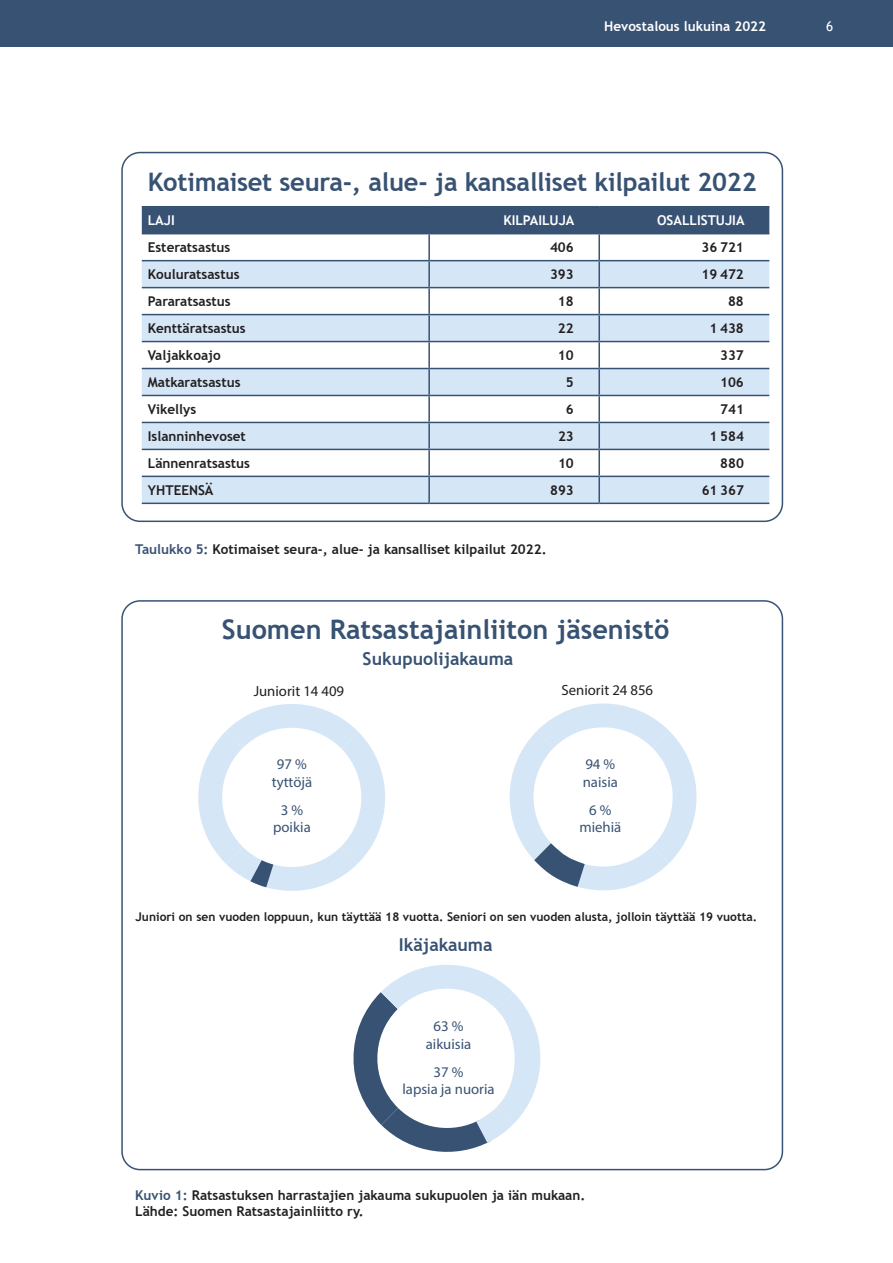
<style>
.page{position:relative;width:893px;height:1263px;background:#fff}
.page>*{position:absolute;margin:0;border:0;box-sizing:border-box;transform-origin:0 0}
.t1{font:700 27px "Trebuchet MS";color:#385273}
.t2{font:700 25.5px "Trebuchet MS";letter-spacing:-.01em;color:#385273}
.t3{font:700 17.7px "Trebuchet MS";color:#385273}
.t4{font:14.7px/17.7px "Myriad Pro";color:#385273;text-align:center}
.t5{font:14.7px "Myriad Pro";color:#231f20}
.t6{font:700 13.5px/15.5px "Trebuchet MS";color:#231f20}
.t7{font:700 13.5px "Trebuchet MS";color:#fff}
.t8{font:13.5px "Trebuchet MS";color:#fff}
.t9{font:700 12px "Trebuchet MS";color:#231f20}
.s1{color:#385273}
</style>
<div class="page">
<div style="left:0;top:0;width:893px;height:47px;background:#385273"></div>
<svg style="left:353px;top:965px;width:188px;height:187px"></svg>
<svg style="left:509px;top:703px;width:188px;height:188px"></svg>
<svg style="left:198px;top:704px;width:187px;height:187px"></svg>
<div style="left:142px;top:207px;width:627px;height:26px;background:#385273"></div>
<svg style="left:142px;top:261px;width:627px;height:242px;fill:#d5e6f7"></svg>
<hr style="left:142px;top:206px;width:287px;height:1px;background:#385273">
<hr style="left:428px;top:207px;width:2px;height:26px;background:#385273">
<hr style="left:429px;top:206px;width:170px;height:1px;background:#385273">
<hr style="left:598px;top:207px;width:2px;height:26px;background:#385273">
<hr style="left:599px;top:206px;width:170px;height:1px;background:#385273">
<hr style="left:142px;top:233px;width:287px;height:1px;background:#385273">
<hr style="left:428px;top:234px;width:2px;height:26px;background:#385273">
<hr style="left:429px;top:233px;width:170px;height:1px;background:#385273">
<hr style="left:598px;top:234px;width:2px;height:26px;background:#385273">
<hr style="left:599px;top:233px;width:170px;height:1px;background:#385273">
<hr style="left:142px;top:260px;width:287px;height:1px;background:#385273">
<hr style="left:428px;top:261px;width:2px;height:26px;background:#385273">
<hr style="left:429px;top:260px;width:170px;height:1px;background:#385273">
<hr style="left:598px;top:261px;width:2px;height:26px;background:#385273">
<hr style="left:599px;top:260px;width:170px;height:1px;background:#385273">
<hr style="left:142px;top:287px;width:287px;height:1px;background:#385273">
<hr style="left:428px;top:288px;width:2px;height:26px;background:#385273">
<hr style="left:429px;top:287px;width:170px;height:1px;background:#385273">
<hr style="left:598px;top:288px;width:2px;height:26px;background:#385273">
<hr style="left:599px;top:287px;width:170px;height:1px;background:#385273">
<hr style="left:142px;top:314px;width:287px;height:1px;background:#385273">
<hr style="left:428px;top:315px;width:2px;height:26px;background:#385273">
<hr style="left:429px;top:314px;width:170px;height:1px;background:#385273">
<hr style="left:598px;top:315px;width:2px;height:26px;background:#385273">
<hr style="left:599px;top:314px;width:170px;height:1px;background:#385273">
<hr style="left:142px;top:341px;width:287px;height:1px;background:#385273">
<hr style="left:428px;top:342px;width:2px;height:26px;background:#385273">
<hr style="left:429px;top:341px;width:170px;height:1px;background:#385273">
<hr style="left:598px;top:342px;width:2px;height:26px;background:#385273">
<hr style="left:599px;top:341px;width:170px;height:1px;background:#385273">
<hr style="left:142px;top:368px;width:287px;height:1px;background:#385273">
<hr style="left:428px;top:369px;width:2px;height:26px;background:#385273">
<hr style="left:429px;top:368px;width:170px;height:1px;background:#385273">
<hr style="left:598px;top:369px;width:2px;height:26px;background:#385273">
<hr style="left:599px;top:368px;width:170px;height:1px;background:#385273">
<hr style="left:142px;top:395px;width:287px;height:1px;background:#385273">
<hr style="left:142px;top:422px;width:287px;height:1px;background:#385273">
<hr style="left:142px;top:449px;width:287px;height:1px;background:#385273">
<hr style="left:142px;top:476px;width:287px;height:1px;background:#385273">
<hr style="left:142px;top:503px;width:287px;height:1px;background:#385273">
<hr style="left:428px;top:396px;width:2px;height:26px;background:#385273">
<hr style="left:428px;top:423px;width:2px;height:26px;background:#385273">
<hr style="left:428px;top:450px;width:2px;height:26px;background:#385273">
<hr style="left:428px;top:477px;width:2px;height:26px;background:#385273">
<hr style="left:429px;top:395px;width:170px;height:1px;background:#385273">
<hr style="left:429px;top:422px;width:170px;height:1px;background:#385273">
<hr style="left:429px;top:449px;width:170px;height:1px;background:#385273">
<hr style="left:429px;top:476px;width:170px;height:1px;background:#385273">
<hr style="left:429px;top:503px;width:170px;height:1px;background:#385273">
<hr style="left:598px;top:396px;width:2px;height:26px;background:#385273">
<hr style="left:598px;top:423px;width:2px;height:26px;background:#385273">
<hr style="left:598px;top:450px;width:2px;height:26px;background:#385273">
<hr style="left:598px;top:477px;width:2px;height:26px;background:#385273">
<hr style="left:599px;top:395px;width:170px;height:1px;background:#385273">
<hr style="left:599px;top:422px;width:170px;height:1px;background:#385273">
<hr style="left:599px;top:449px;width:170px;height:1px;background:#385273">
<hr style="left:599px;top:476px;width:170px;height:1px;background:#385273">
<hr style="left:599px;top:503px;width:170px;height:1px;background:#385273">
<div style="left:121px;top:152px;width:662px;height:370px;border:2px solid #385273;border-radius:18px"></div>
<p class="t7" style="left:604px;top:18px;width:163px">Hevostalous lukuina 2022</p>
<p class="t8" style="left:826px;top:18px;width:9px">6</p>
<h2 class="t2" style="left:148px;top:166px;width:610px">Kotimaiset seura-, alue- ja kansalliset kilpailut 2022</h2>
<p class="t7" style="left:148px;top:212px;width:28px">LAJI</p>
<p class="t7" style="left:503px;top:212px;width:73px">KILPAILUJA</p>
<p class="t7" style="left:657px;top:212px;width:89px">OSALLISTUJIA</p>
<p class="t6" style="left:148px;top:240px;width:84px">Esteratsastus</p>
<p class="t6" style="left:550px;top:240px;width:25px">406</p>
<p class="t6" style="left:702px;top:240px;width:44px">36 721</p>
<p class="t6" style="left:148px;top:267px;width:93px">Kouluratsastus</p>
<p class="t6" style="left:550px;top:267px;width:25px">393</p>
<p class="t6" style="left:702px;top:267px;width:44px">19 472</p>
<p class="t6" style="left:148px;top:294px;width:84px">Pararatsastus</p>
<p class="t6" style="left:558px;top:294px;width:17px">18</p>
<p class="t6" style="left:728px;top:294px;width:17px">88</p>
<p class="t6" style="left:148px;top:320px;width:99px">Kenttäratsastus</p>
<p class="t6" style="left:558px;top:320px;width:17px">22</p>
<p class="t6" style="left:709px;top:320px;width:36px">1 438</p>
<p class="t6" style="left:148px;top:347px;width:74px">Valjakkoajo</p>
<p class="t6" style="left:558px;top:347px;width:17px">10</p>
<p class="t6" style="left:720px;top:347px;width:25px">337</p>
<p class="t6" style="left:148px;top:374px;width:94px">Matkaratsastus</p>
<p class="t6" style="left:566px;top:374px;width:9px">5</p>
<p class="t6" style="left:720px;top:374px;width:25px">106</p>
<p class="t6" style="left:148px;top:401px;width:50px">Vikellys</p>
<p class="t6" style="left:566px;top:401px;width:9px">6</p>
<p class="t6" style="left:720px;top:401px;width:25px">741</p>
<p class="t6" style="left:148px;top:428px;width:100px">Islanninhevoset</p>
<p class="t6" style="left:558px;top:428px;width:17px">23</p>
<p class="t6" style="left:710px;top:428px;width:36px">1 584</p>
<p class="t6" style="left:148px;top:455px;width:104px">Lännenratsastus</p>
<p class="t6" style="left:558px;top:455px;width:17px">10</p>
<p class="t6" style="left:720px;top:455px;width:25px">880</p>
<p class="t6" style="left:148px;top:482px;width:67px">YHTEENSÄ</p>
<p class="t6" style="left:550px;top:482px;width:25px">893</p>
<p class="t6" style="left:702px;top:482px;width:44px">61 367</p>
<p class="t6" style="left:135px;top:542px;width:413px"><span class="s1">Taulukko 5:</span> Kotimaiset seura-, alue- ja kansalliset kilpailut 2022.</p>
<h1 class="t1" style="left:222px;top:613px;width:449px">Suomen Ratsastajainliiton jäsenistö</h1>
<h3 class="t3" style="left:363px;top:647px;width:152px">Sukupuolijakauma</h3>
<p class="t5" style="left:254px;top:681px;width:92px">Juniorit 14 409</p>
<p class="t5" style="left:561px;top:681px;width:93px">Seniorit 24 856</p>
<p class="t4" style="left:272px;top:755px;width:42px">97 % tyttöjä</p>
<p class="t4" style="left:273px;top:801px;width:39px">3 % poikia</p>
<p class="t4" style="left:583px;top:755px;width:37px;text-align:left">94 % naisia</p>
<p class="t4" style="left:579px;top:801px;width:43px">6 % miehiä</p>
<p class="t9" style="left:136px;top:909px;width:623px">Juniori on sen vuoden loppuun, kun täyttää 18 vuotta. Seniori on sen vuoden alusta, jolloin täyttää 19 vuotta.</p>
<h3 class="t3" style="left:399px;top:934px;width:95px">Ikäjakauma</h3>
<p class="t4" style="left:426px;top:1017px;width:47px">63 % aikuisia</p>
<p class="t4" style="left:402px;top:1063px;width:94px">37 %<br>lapsia ja nuoria</p>
<p class="t6" style="left:135px;top:1187px;width:451px"><span class="s1">Kuvio 1:</span> Ratsastuksen harrastajien jakauma sukupuolen ja iän mukaan.<br>Lähde: Suomen Ratsastajainliitto ry.</p>
</div>
